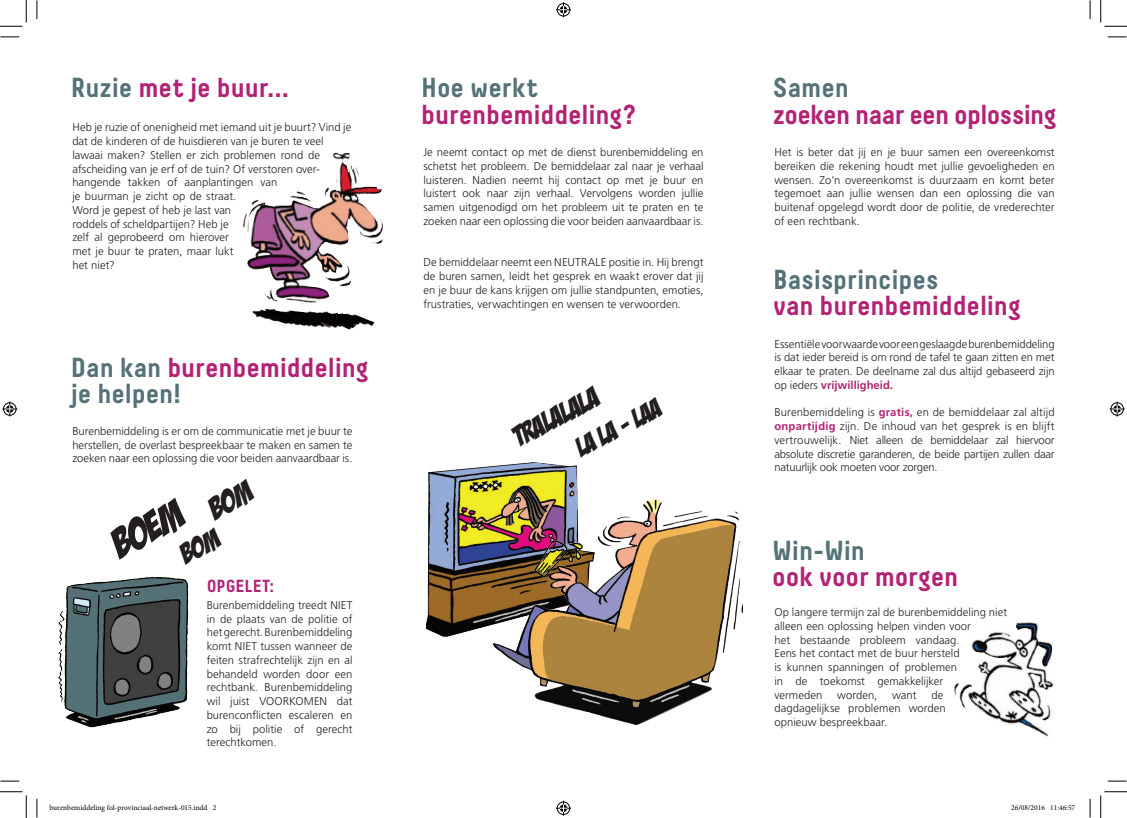
<style>
.page{position:relative;width:1127px;height:818px;background:#fff}
.page>*{position:absolute;margin:0;border:0;box-sizing:border-box;transform-origin:0 0}
.t1{font:40.38px "Bada Boom BB";color:#231f20}
.t2{font:28.25px "Bada Boom BB";color:#231f20}
.t3{font:700 27.5px/26.2px "Decima";letter-spacing:-.005em;color:#b22275}
.t4{font:700 27.5px "Decima";letter-spacing:-.005em;color:#547278}
.t5{font:700 27.5px "Decima";letter-spacing:-.025em;color:#b22275}
.t6{font:26.25px "Bada Boom BB";color:#231f20}
.t7{font:700 17.5px "Decima";letter-spacing:.005em;color:#b22275}
.t8{font:300 11.25px/13.8px "Frutiger";color:#231f20;text-align:justify}
.t9{font:7.5px "Minion Pro";color:#000}
.s1{color:#547278}
.s2{font-weight:700;color:#b22275}
</style>
<div class="page">
<img style="left:426px;top:462px;width:152px;height:174px">
<img style="left:242px;top:153px;width:141px;height:177px">
<img style="left:58px;top:577px;width:131px;height:151px">
<img style="left:487px;top:498px;width:255px;height:227px">
<img style="left:954px;top:622px;width:100px;height:115px">
<svg style="left:0;top:36px;width:19px;height:2px"></svg>
<svg style="left:1107px;top:36px;width:19px;height:2px"></svg>
<svg style="left:0;top:780px;width:19px;height:2px"></svg>
<svg style="left:1107px;top:780px;width:19px;height:2px"></svg>
<svg style="left:36px;top:0;width:2px;height:19px"></svg>
<svg style="left:36px;top:799px;width:2px;height:18px"></svg>
<svg style="left:1089px;top:0;width:1px;height:19px"></svg>
<svg style="left:1089px;top:799px;width:1px;height:18px"></svg>
<svg style="left:0;top:0;width:27px;height:27px"></svg>
<svg style="left:0;top:791px;width:27px;height:27px"></svg>
<svg style="left:1100px;top:0;width:26px;height:27px"></svg>
<svg style="left:1100px;top:791px;width:26px;height:27px"></svg>
<svg style="left:556px;top:2px;width:15px;height:15px"></svg>
<svg style="left:556px;top:801px;width:15px;height:15px"></svg>
<svg style="left:2px;top:401px;width:15px;height:15px"></svg>
<svg style="left:1109px;top:401px;width:15px;height:15px"></svg>
<h3 class="t3" style="left:71px;top:74px;width:220px"><span class="s1">Ruzie</span> met je buur...</h3>
<h3 class="t4" style="left:421px;top:72px;width:119px">Hoe werkt</h3>
<h3 class="t3" style="left:421px;top:100px;width:217px">burenbemiddeling?</h3>
<p class="t8" style="left:72px;top:121px;width:280px;text-align:left">Heb je ruzie of onenigheid met iemand uit je buurt? Vind je dat de kinderen of de huisdieren van je buren te veel lawaai maken? Stellen er zich problemen rond de afscheiding van je erf of de tuin? Of verstoren over&shy;hangende takken of aanplantingen van<br>je buurman je zicht op de straat.<br>Word je gepest of heb je last van<br>roddels of scheldpartijen? Heb je<br>zelf al geprobeerd om hierover<br>met je buur te praten, maar lukt<br>het niet?</p>
<p class="t8" style="left:423px;top:146px;width:281px">Je neemt contact op met de dienst burenbemiddeling en schetst het probleem. De bemiddelaar zal naar je verhaal luisteren. Nadien neemt hij contact op met je buur en luistert ook naar zijn verhaal. Vervolgens worden jullie samen uitgenodigd om het probleem uit te praten en te zoeken naar een oplossing die voor beiden aanvaardbaar is.</p>
<p class="t8" style="left:423px;top:256px;width:281px">De bemiddelaar neemt een NEUTRALE positie in. Hij brengt de buren samen, leidt het gesprek en waakt erover dat jij en je buur de kans krijgen om jullie standpunten, emoties, frustraties, verwachtingen en wensen te verwoorden.</p>
<h3 class="t3" style="left:71px;top:353px;width:299px"><span class="s1">Dan kan</span> burenbemiddeling <span class="s1">je helpen!</span></h3>
<p class="t8" style="left:72px;top:424px;width:281px">Burenbemiddeling is er om de communicatie met je buur te herstellen, de overlast bespreekbaar te maken en samen te zoeken naar een oplossing die voor beiden aanvaardbaar is.</p>
<h1 class="t1" style="left:104px;top:528px;width:78px;rotate:-28deg">BOEM</h1>
<h3 class="t7" style="left:207px;top:575px;width:69px">OPGELET:</h3>
<p class="t8" style="left:207px;top:598px;width:147px">Burenbemiddeling treedt NIET in de plaats van de politie of het gerecht. Burenbemiddeling komt NIET tussen wanneer de feiten strafrechtelijk zijn en al behandeld worden door een rechtbank. Burenbemiddeling wil juist VOORKOMEN dat burenconflicten escaleren en zo bij politie of gerecht terechtkomen.</p>
<h2 class="t2" style="left:507px;top:426px;width:95px;rotate:-28deg">tralalala</h2>
<h3 class="t6" style="left:571px;top:436px;width:94px;rotate:-27deg">la la - laa</h3>
<h3 class="t4" style="left:772px;top:72px;width:78px">Samen</h3>
<h3 class="t5" style="left:772px;top:98px;width:285px">zoeken naar een oplossing</h3>
<p class="t8" style="left:774px;top:146px;width:281px">Het is beter dat jij en je buur samen een overeenkomst bereiken die rekening houdt met jullie gevoeligheden en wensen. Zo’n overeenkomst is duurzaam en komt beter tegemoet aan jullie wensen dan een oplossing die van buitenaf opgelegd wordt door de politie, de vrederechter of een rechtbank.</p>
<h3 class="t4" style="left:772px;top:263px;width:167px">Basisprincipes</h3>
<h3 class="t3" style="left:772px;top:292px;width:249px">van burenbemiddeling</h3>
<p class="t8" style="left:774px;top:337px;width:281px">Essentiële voorwaarde voor een geslaagde burenbemiddeling is dat ieder bereid is om rond de tafel te gaan zitten en met elkaar te praten. De deelname zal dus altijd gebaseerd zijn op ieders <span class="s2">vrijwilligheid.</span></p>
<p class="t8" style="left:774px;top:406px;width:281px">Burenbemiddeling is <span class="s2">gratis,</span> en de bemiddelaar zal altijd <span class="s2">onpartijdig</span> zijn. De inhoud van het gesprek is en blijft vertrouwelijk. Niet alleen de bemiddelaar zal hiervoor absolute discretie garanderen, de beide partijen zullen daar natuurlijk ook moeten voor zorgen.</p>
<h3 class="t4" style="left:772px;top:534px;width:94px">Win-Win</h3>
<h3 class="t3" style="left:772px;top:563px;width:187px">ook voor morgen</h3>
<p class="t8" style="left:774px;top:605px;width:234px;text-align:left">Op langere termijn zal de burenbemiddeling niet alleen een oplossing helpen vinden voor<br>het bestaande probleem vandaag.<br>Eens het contact met de buur hersteld<br>is kunnen spanningen of problemen<br>in de toekomst gemakkelijker<br>vermeden</p>
<p class="t8" style="left:774px;top:688px;width:173px;text-align:left;text-indent:157px">de dagdagelijkse problemen worden opnieuw bespreekbaar.</p>
<p class="t8" style="left:837px;top:688px;width:42px">worden,</p>
<p class="t8" style="left:892px;top:688px;width:26px">want</p>
<p class="t9" style="left:49px;top:803px;width:168px">burenbemiddeling fol-provinciaal-netwerk-015.indd 2</p>
<p class="t9" style="left:1010px;top:803px;width:65px">26/08/2016 11:46:57</p>
</div>
